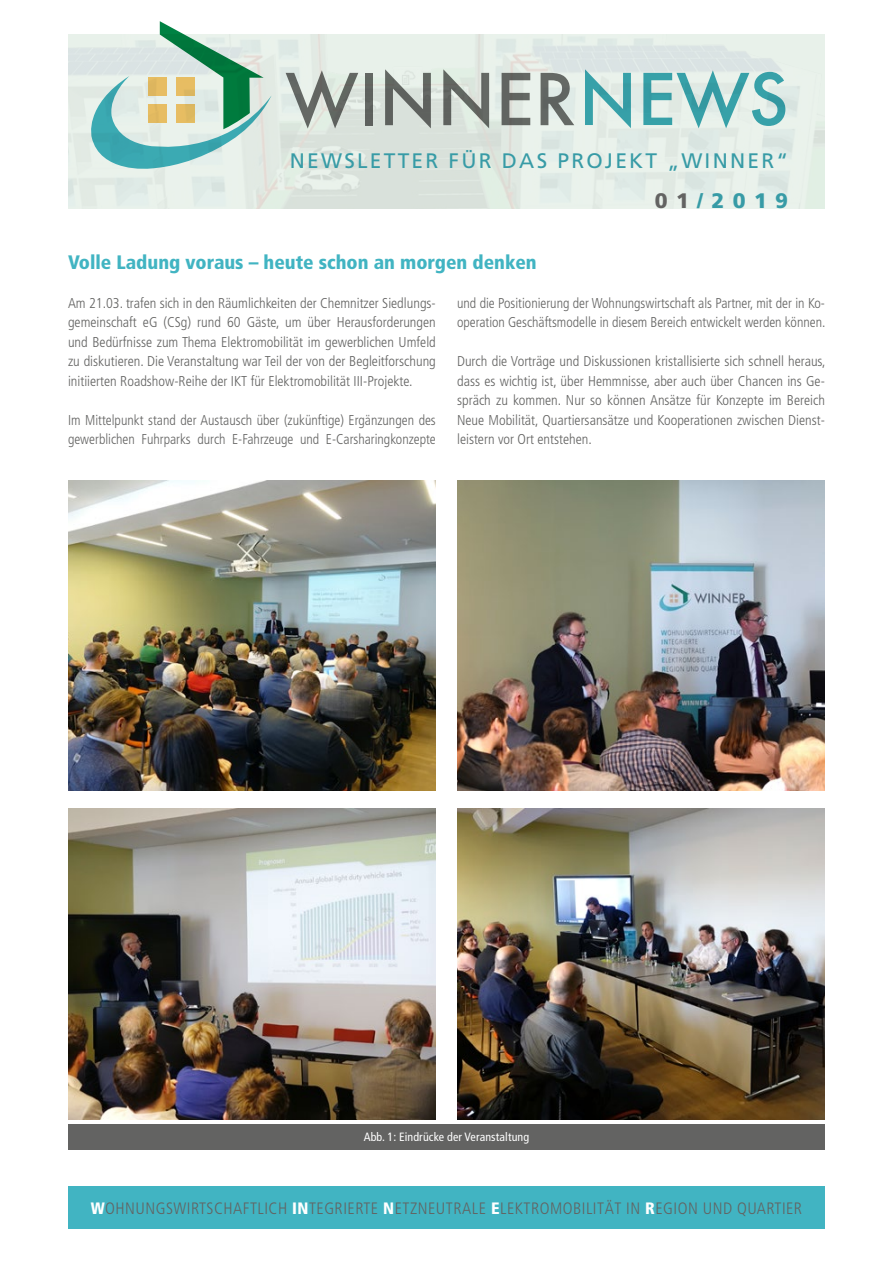
<style>
.page{position:relative;width:893px;height:1263px;background:#fff}
.page>*{position:absolute;margin:0;border:0;box-sizing:border-box;transform-origin:0 0}
.t1{font:500 69.15px "Futura";color:#3daab7}
.t2{font:21px/40.5px "Frutiger LT";letter-spacing:.105em;color:#379ba6;text-align:right}
.t3{font:900 condensed 19.5px "Frutiger LT";color:#41b4c2}
.t4{font:300 condensed 16.5px "Frutiger";letter-spacing:.03em;color:#636362}
.t5{font:300 condensed 14.25px/19.5px "Frutiger LT";color:#636362;text-align:justify}
.t6{font:condensed 12px "Frutiger";letter-spacing:.01em;color:#fff}
.s1{font-weight:900;color:#636362}
.s2{font-weight:900}
.s3{font-weight:900;color:#fff}
</style>
<div class="page">
<div style="left:68px;top:1186px;width:757px;height:43px;background:#41b4c2"></div>
<img style="left:68px;top:34px;width:757px;height:174px">
<svg style="left:286px;top:70px;width:72px;height:59px;background:#b9c0ba"></svg>
<div style="left:365px;top:73px;width:8px;height:52px;background:#5f625e"></div>
<svg style="left:385px;top:69px;width:46px;height:59px;background:#a8afa9"></svg>
<svg style="left:443px;top:69px;width:46px;height:59px;background:#aab1aa"></svg>
<svg style="left:502px;top:73px;width:28px;height:52px"></svg>
<svg style="left:541px;top:73px;width:33px;height:52px;background:#9ca39f"></svg>
<svg style="left:83px;top:21px;width:188px;height:152px;background:#b9d6ca"></svg>
<div style="left:68px;top:1124px;width:757px;height:26px;background:#636362"></div>
<img style="left:68px;top:480px;width:368px;height:311px">
<img style="left:457px;top:480px;width:368px;height:311px">
<img style="left:68px;top:809px;width:368px;height:310px">
<img style="left:457px;top:809px;width:368px;height:310px">
<h1 class="t1" style="left:579px;top:52px;width:211px">NEWS</h1>
<h2 class="t2" style="left:290px;top:140px;width:500px">NEWSLETTER FÜR DAS PROJEKT „WINNER“<br><span class="s1">01</span><span class="s2">/2019</span></h2>
<h3 class="t3" style="left:68px;top:250px;width:470px">Volle Ladung voraus – heute schon an morgen denken</h3>
<p class="t5" style="left:68px;top:293px;width:369px">Am 21.03. trafen sich in den Räumlichkeiten der Chemnitzer Siedlungs&shy;gemeinschaft eG (CSg) rund 60 Gäste, um über Herausforderungen und Bedürfnisse zum Thema Elektromobilität im gewerblichen Umfeld zu diskutieren. Die Veranstaltung war Teil der von der Begleitforschung initiierten Roadshow-Reihe der IKT für Elektromobilität III-Projekte.</p>
<p class="t5" style="left:68px;top:410px;width:369px">Im Mittelpunkt stand der Austausch über (zukünftige) Ergänzungen des gewerblichen Fuhrparks durch E-Fahrzeuge und E-Carsharingkonzepte</p>
<p class="t5" style="left:457px;top:293px;width:370px">und die Positionierung der Wohnungswirtschaft als Partner, mit der in Ko&shy;operation Geschäftsmodelle in diesem Bereich entwickelt werden können.</p>
<p class="t5" style="left:457px;top:352px;width:370px">Durch die Vorträge und Diskussionen kristallisierte sich schnell heraus, dass es wichtig ist, über Hemmnisse, aber auch über Chancen ins Ge&shy;spräch zu kommen. Nur so können Ansätze für Konzepte im Bereich Neue Mobilität, Quartiersansätze und Kooperationen zwischen Dienst&shy;leistern vor Ort entstehen.</p>
<p class="t6" style="left:364px;top:1130px;width:167px">Abb. 1: Eindrücke der Veranstaltung</p>
<p class="t4" style="left:91px;top:1198px;width:713px"><span class="s3">W</span>OHNUNGSWIRTSCHAFTLICH <span class="s3">IN</span>TEGRIERTE <span class="s3">N</span>ETZNEUTRALE <span class="s3">E</span>LEKTROMOBILITÄT IN <span class="s3">R</span>EGION UND QUARTIER</p>
</div>
